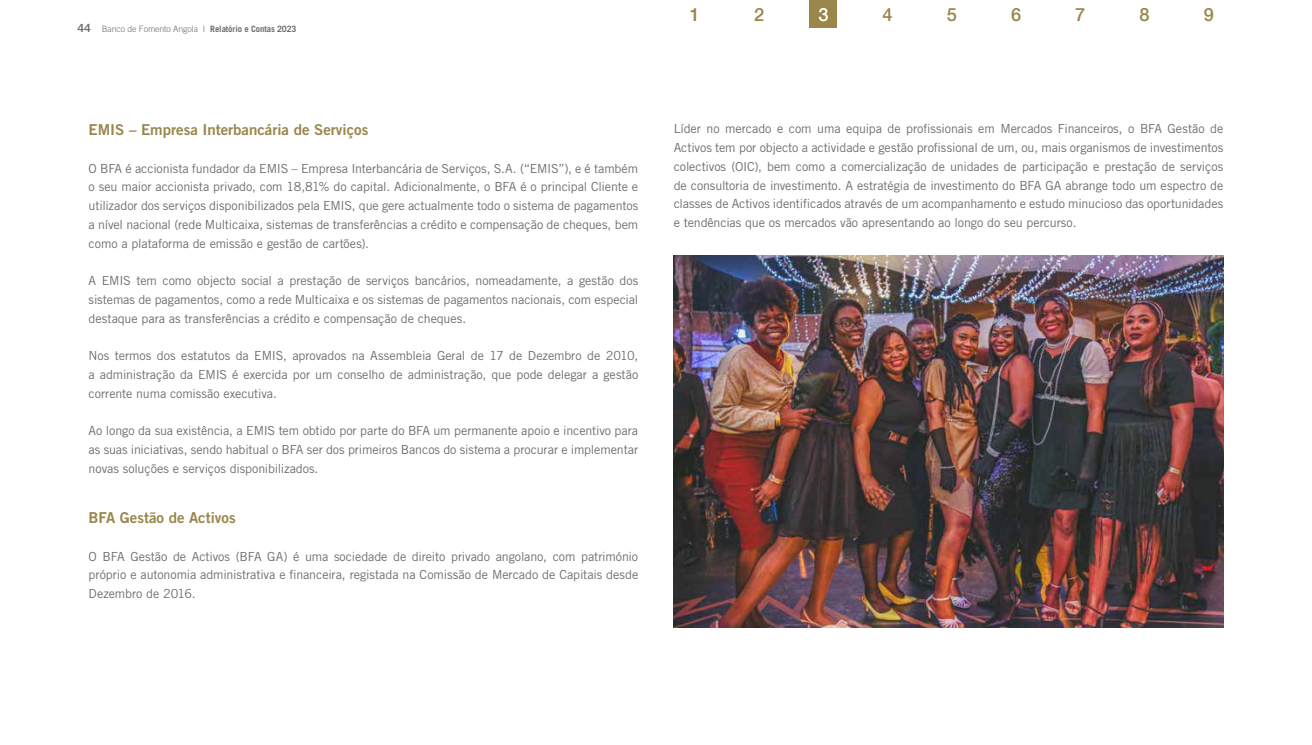
<style>
.page{position:relative;width:1312px;height:745px;background:#fff}
.page>*{position:absolute;margin:0;border:0;box-sizing:border-box;transform-origin:0 0}
.t1{font:500 18.12px "Helvetica Neue";color:#98864b}
.t2{font:500 18.12px "Helvetica Neue";color:#fff}
.t3{font:15px "Trade Gothic LT Std Bd 2";color:#98864c}
.t4{font:12.5px/18.8px "Trade Gothic LT Std";letter-spacing:-.005em;color:#6d6e71;text-align:justify}
.t5{font:11.25px "Trade Gothic LT Std Bd 2";color:#6d6e71}
.t6{font:300 8.75px "Trade Gothic LT Std";letter-spacing:-.01em;color:#6d6e71}
.s1{font-weight:700}
</style>
<div class="page">
<div style="left:809px;top:0;width:27px;height:27px;background:#98864b"></div>
<img style="left:673px;top:255px;width:549px;height:372px">
<p class="t5" style="left:77px;top:21px;width:15px">44</p>
<p class="t6" style="left:102px;top:24px;width:196px">Banco de Fomento Angola I <span class="s1">Relatório e Contas 2023</span></p>
<h1 class="t1" style="left:689px;top:0;width:12px">1</h1>
<h1 class="t1" style="left:754px;top:0;width:12px">2</h1>
<h1 class="t2" style="left:818px;top:0;width:12px">3</h1>
<h1 class="t1" style="left:882px;top:0;width:12px">4</h1>
<h1 class="t1" style="left:946px;top:0;width:12px">5</h1>
<h1 class="t1" style="left:1010px;top:0;width:12px">6</h1>
<h1 class="t1" style="left:1075px;top:0;width:12px">7</h1>
<h1 class="t1" style="left:1139px;top:0;width:12px">8</h1>
<h1 class="t1" style="left:1203px;top:0;width:12px">9</h1>
<p class="t3" style="left:89px;top:120px;width:281px">EMIS – Empresa Interbancária de Serviços</p>
<p class="t4" style="left:89px;top:158px;width:551px">O BFA é accionista fundador da EMIS – Empresa Interbancária de Serviços, S.A. (“EMIS”), e é também o seu maior accionista privado, com 18,81% do capital. Adicionalmente, o BFA é o principal Cliente e utilizador dos serviços disponibilizados pela EMIS, que gere actualmente todo o sistema de pagamentos a nível nacional (rede Multicaixa, sistemas de transferências a crédito e compensação de cheques, bem como a plataforma de emissão e gestão de cartões).</p>
<p class="t4" style="left:89px;top:271px;width:551px">A EMIS tem como objecto social a prestação de serviços bancários, nomeadamente, a gestão dos sistemas de pagamentos, como a rede Multicaixa e os sistemas de pagamentos nacionais, com especial destaque para as transferências a crédito e compensação de cheques.</p>
<p class="t4" style="left:89px;top:346px;width:551px">Nos termos dos estatutos da EMIS, aprovados na Assembleia Geral de 17 de Dezembro de 2010, a administração da EMIS é exercida por um conselho de administração, que pode delegar a gestão corrente numa comissão executiva.</p>
<p class="t4" style="left:89px;top:421px;width:551px">Ao longo da sua existência, a EMIS tem obtido por parte do BFA um permanente apoio e incentivo para as suas iniciativas, sendo habitual o BFA ser dos primeiros Bancos do sistema a procurar e implementar novas soluções e serviços disponibilizados.</p>
<p class="t3" style="left:89px;top:508px;width:149px">BFA Gestão de Activos</p>
<p class="t4" style="left:89px;top:546px;width:551px">O BFA Gestão de Activos (BFA GA) é uma sociedade de direito privado angolano, com património próprio e autonomia administrativa e financeira, registada na Comissão de Mercado de Capitais desde Dezembro de 2016.</p>
<p class="t4" style="left:673px;top:119px;width:551px">Líder no mercado e com uma equipa de profissionais em Mercados Financeiros, o BFA Gestão de Activos tem por objecto a actividade e gestão profissional de um, ou, mais organismos de investimentos colectivos (OIC), bem como a comercialização de unidades de participação e prestação de serviços de consultoria de investimento. A estratégia de investimento do BFA GA abrange todo um espectro de classes de Activos identificados através de um acompanhamento e estudo minucioso das oportunidades e tendências que os mercados vão apresentando ao longo do seu percurso.</p>
</div>
